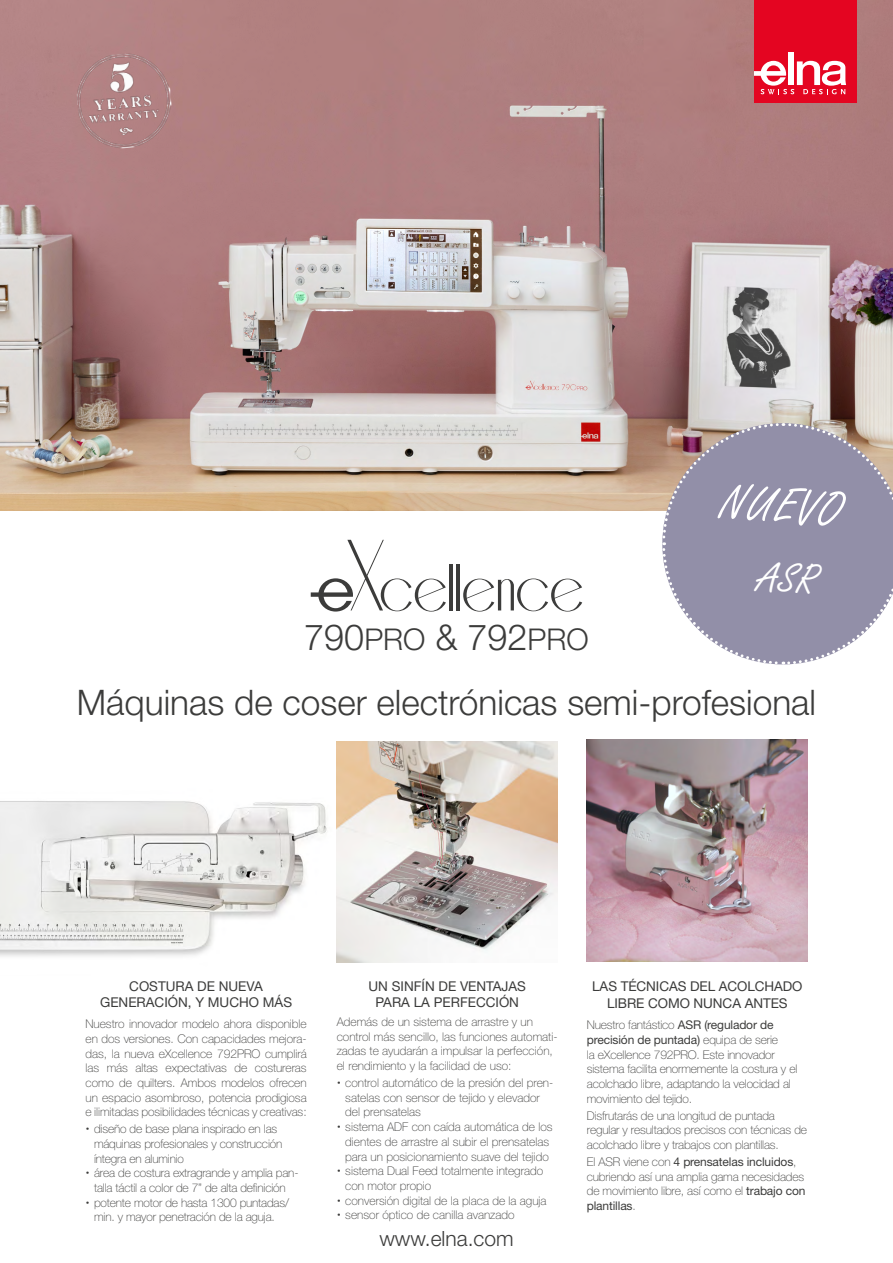
<style>
.page{position:relative;width:893px;height:1263px;background:#fff}
.page>*{position:absolute;margin:0;border:0;box-sizing:border-box;transform-origin:0 0}
.t1{font:52.5px "Freestyle Script";color:#fff}
.t2{font:300 36px "Helvetica Neue LT Std";color:#3c3c3b}
.t3{font:300 35.25px "Helvetica Neue LT Std";color:#3c3c3b}
.t4{font:300 21px "Helvetica Neue LT Std";color:#3c3c3b}
.t5{font:13.5px/16.2px "Helvetica Neue LT Std";color:#3c3c3b;text-align:center}
.t6{font:100 12px/14.7px "Helvetica Neue LT Std";letter-spacing:-.01em;color:#3c3c3b}
.s1{font-size:30px}
.s2{font-weight:400}
</style>
<div class="page">
<img style="left:587px;top:740px;width:221px;height:221px">
<img style="left:0;top:0;width:893px;height:510px">
<div style="left:754px;top:0;width:102px;height:102px;background:#e40521"></div>
<svg style="left:754px;top:52px;width:92px;height:42px"></svg>
<img style="left:0;top:763px;width:338px;height:200px">
<svg style="left:311px;top:540px;width:135px;height:71px"></svg>
<hr style="left:450px;top:564px;width:3px;height:46px;background:#3c3c3b">
<hr style="left:457px;top:564px;width:3px;height:46px;background:#3c3c3b">
<svg style="left:463px;top:578px;width:119px;height:33px"></svg>
<img style="left:337px;top:741px;width:221px;height:221px">
<img style="left:73px;top:50px;width:102px;height:102px">
<svg style="left:661px;top:422px;width:232px;height:243px;background:#a29daf"></svg>
<h2 class="t2" style="left:304px;top:615px;width:286px">790<span class="s1">PRO</span> &amp; 792<span class="s1">PRO</span></h2>
<h1 class="t1" style="left:722px;top:473px;width:124px;rotate:4deg">NUEVO</h1>
<h3 class="t3" style="left:77px;top:681px;width:741px">Máquinas de coser electrónicas semi-profesional</h3>
<p class="t5" style="left:100px;top:978px;width:194px">COSTURA DE NUEVA<br>GENERACIÓN, Y MUCHO MÁS</p>
<p class="t6" style="left:86px;top:1016px;width:223px;text-align:justify">Nuestro innovador modelo ahora disponible en dos versiones. Con capacidades mejora&shy;das, la nueva eXcellence 792PRO cumplirá las más altas expectativas de costureras como de quilters. Ambos modelos ofrecen un espacio asombroso, potencia prodigiosa e ilimitadas posibilidades técnicas y creativas:</p>
<p class="t6" style="left:94px;top:1121px;width:206px">diseño de base plana inspirado en las máquinas profesionales y construcción íntegra en aluminio<br>área de costura extragrande y amplia pan&shy;talla táctil a color de 7” de alta definición potente motor de hasta 1300 puntadas/ min. y mayor penetración de la aguja.</p>
<p class="t5" style="left:369px;top:978px;width:159px">UN SINFÍN DE VENTAJAS<br>PARA LA PERFECCIÓN</p>
<p class="t6" style="left:337px;top:1014px;width:222px">Además de un sistema de arrastre y un control más sencillo, las funciones automati&shy;zadas te ayudarán a impulsar la perfección, el rendimiento y la facilidad de uso:</p>
<p class="t6" style="left:345px;top:1075px;width:210px">control automático de la presión del pren&shy;satelas con sensor de tejido y elevador del prensatelas<br>sistema ADF con caída automática de los dientes de arrastre al subir el prensatelas para un posicionamiento suave del tejido sistema Dual Feed totalmente integrado con motor propio<br>conversión digital de la placa de la aguja sensor óptico de canilla avanzado</p>
<h3 class="t4" style="left:379px;top:1226px;width:136px">www.elna.com</h3>
<p class="t5" style="left:592px;top:977px;width:212px;line-height:17.2px">LAS TÉCNICAS DEL ACOLCHADO<br>LIBRE COMO NUNCA ANTES</p>
<p class="t6" style="left:587px;top:1017px;width:212px">Nuestro fantástico <span class="s2">ASR (regulador de precisión de puntada)</span> equipa de serie<br>la eXcellence 792PRO. Este innovador sistema facilita enormemente la costura y el acolchado libre, adaptando la velocidad al movimiento del tejido.</p>
<p class="t6" style="left:587px;top:1108px;width:222px">Disfrutarás de una longitud de puntada regular y resultados precisos con técnicas de acolchado libre y trabajos con plantillas.</p>
<p class="t6" style="left:587px;top:1154px;width:220px">El ASR viene con <span class="s2">4 prensatelas incluidos</span>, cubriendo así una amplia gama necesidades de movimiento libre, así como el <span class="s2">trabajo con plantillas</span>.</p>
</div>
